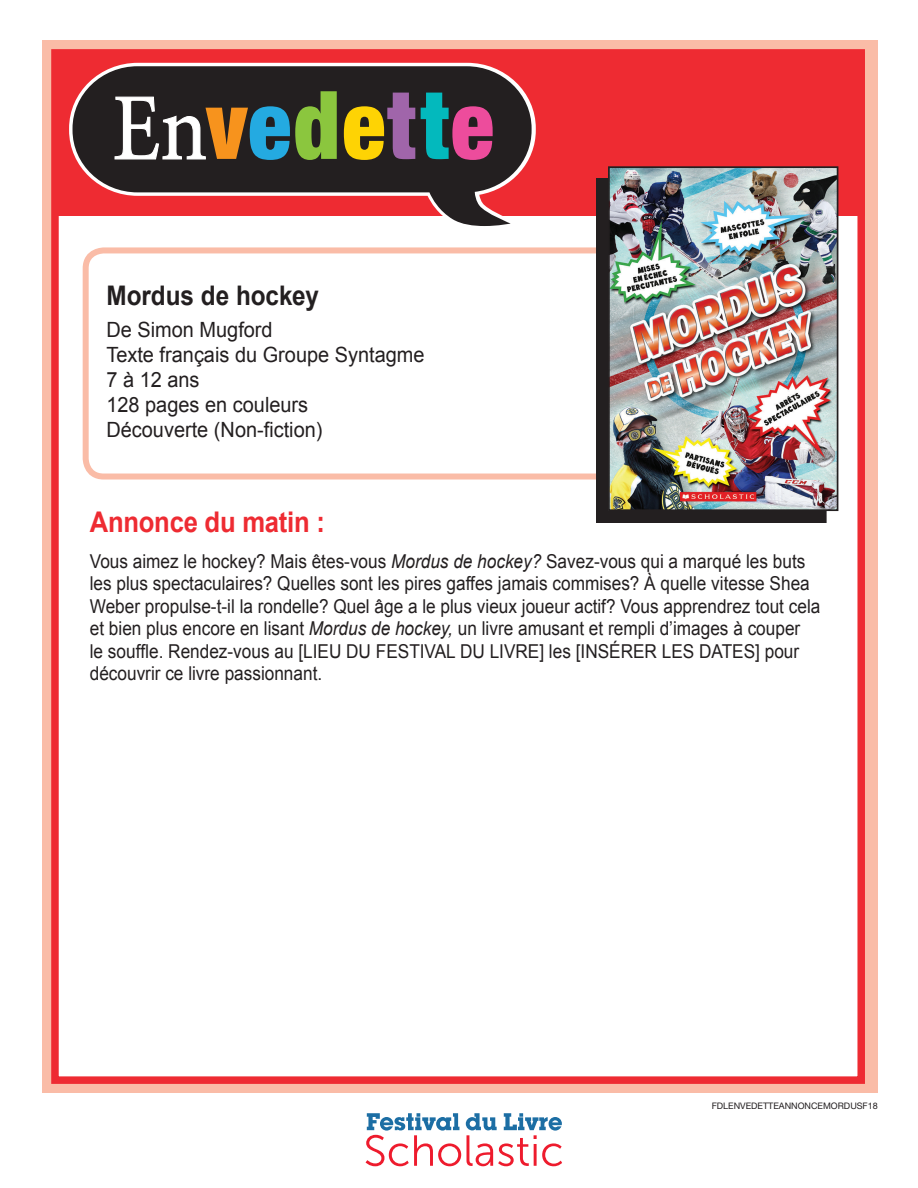
<style>
.page{position:relative;width:918px;height:1188px;background:#fff}
.page>*{position:absolute;margin:0;border:0;box-sizing:border-box;transform-origin:0 0}
.t1{font:700 28.5px "Arial";letter-spacing:-.01em;color:#ee2b32;scale:.9 1}
.t2{font:700 27px "Arial";color:#231f20;scale:.9 1}
.t3{font:21px "Arial";color:#231f20;scale:.95 1}
.t4{font:19.2px/22.5px "Arial";color:#231f20;scale:.9 1}
.t5{font:9px "Helvetica Neue LT Std";color:#231f20}
.s1{font-style:italic}
</style>
<div class="page">
<div style="left:42px;top:40px;width:836px;height:1053px;background:#fabca7"></div>
<div style="left:51px;top:49px;width:814px;height:1035px;background:#fff;border:8px solid #ee2b32"></div>
<div style="left:55px;top:53px;width:810px;height:163px;background:#ee2b32"></div>
<svg style="left:69px;top:63px;width:467px;height:89px;fill:#fff"></svg>
<svg style="left:73px;top:66px;width:459px;height:160px;fill:#231f20"></svg>
<svg style="left:344px;top:93px;width:71px;height:67px;background:#8d6d3b"></svg>
<svg style="left:421px;top:93px;width:72px;height:67px;background:#5d5671"></svg>
<svg style="left:114px;top:91px;width:223px;height:69px;background:#5f6953"></svg>
<svg style="left:366px;top:1113px;width:196px;height:53px"></svg>
<div style="left:83px;top:247px;width:741px;height:233px;border:6px solid #fabca7;border-radius:18px"></div>
<div style="left:596px;top:178px;width:231px;height:345px;background:#231f20"></div>
<img style="left:611px;top:169px;width:224px;height:339px">
<div style="left:608px;top:166px;width:230px;height:345px;border:2px solid #231f20"></div>
<p class="t2" style="left:106px;top:277px;width:238px">Mordus de hockey</p>
<p class="t3" style="left:106px;top:315px;width:177px">De Simon Mugford</p>
<p class="t3" style="left:106px;top:341px;width:336px">Texte français du Groupe Syntagme</p>
<p class="t3" style="left:106px;top:366px;width:100px">7 à 12 ans</p>
<p class="t3" style="left:106px;top:391px;width:214px">128 pages en couleurs</p>
<p class="t3" style="left:106px;top:416px;width:229px">Découverte (Non-fiction)</p>
<p class="t1" style="left:90px;top:503px;width:263px">Annonce du matin :</p>
<p class="t4" style="left:90px;top:550px;width:813px">Vous aimez le hockey? Mais êtes-vous <span class="s1">Mordus de hockey?</span> Savez-vous qui a marqué les buts les plus spectaculaires? Quelles sont les pires gaffes jamais commises? À quelle vitesse Shea Weber propulse-t-il la rondelle? Quel âge a le plus vieux joueur actif? Vous apprendrez tout cela et bien plus encore en lisant <span class="s1">Mordus de hockey,</span> un livre amusant et rempli d’images à couper<br>le souffle. Rendez-vous au [LIEU DU FESTIVAL DU LIVRE] les [INSÉRER LES DATES] pour découvrir ce livre passionnant.</p>
<p class="t5" style="left:712px;top:1100px;width:168px">FDLENVEDETTEANNONCEMORDUSF18</p>
</div>
